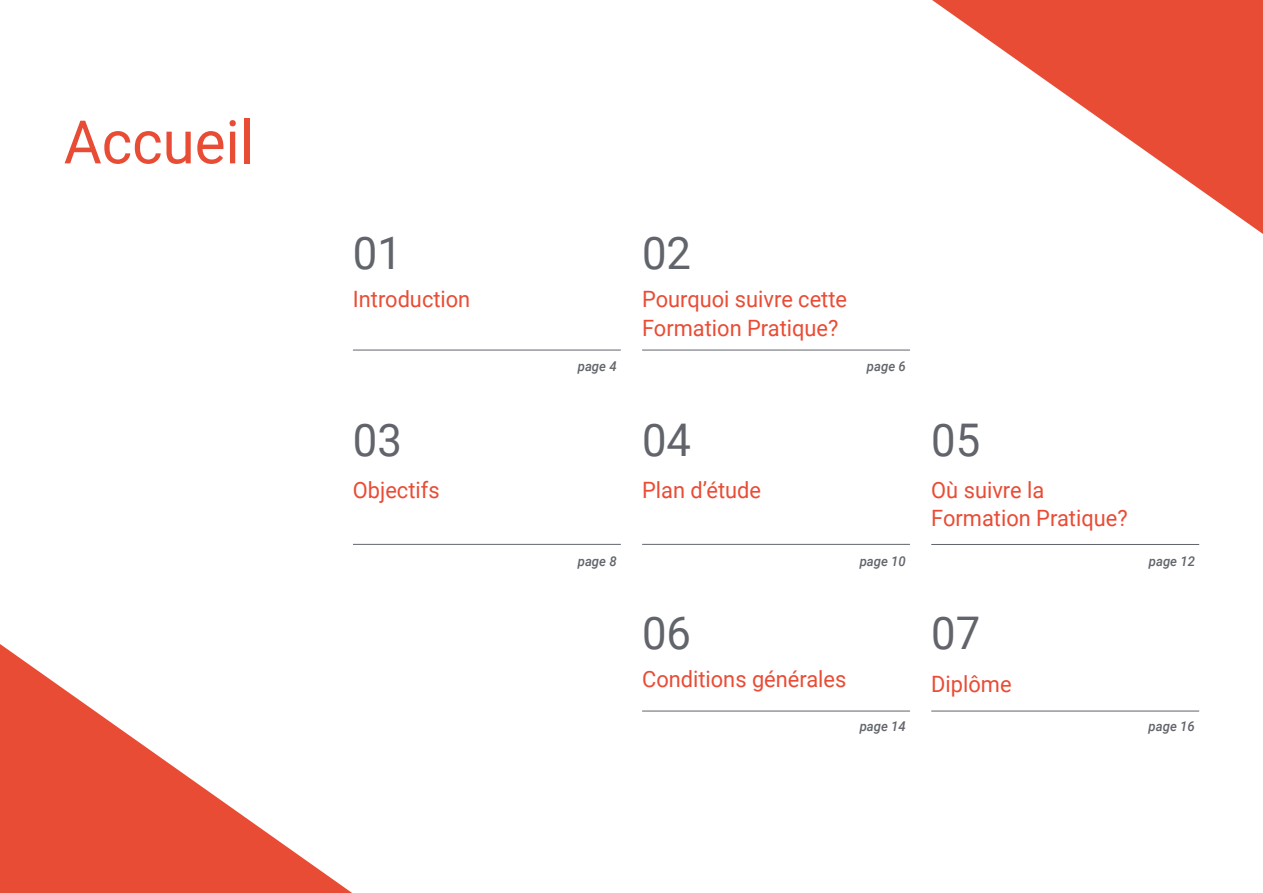
<style>
.page{position:relative;width:1263px;height:893px;background:#fff}
.page>*{position:absolute;margin:0;border:0;box-sizing:border-box;transform-origin:0 0}
.t1{font:60px "Roboto";color:#e94c35}
.t2{font:45px "Roboto";color:#61646a}
.t3{font:22.5px/28.5px "Roboto";color:#e94c35}
.t4{font:italic 500 13.5px "Roboto";color:#61646a}
</style>
<div class="page">
<svg style="left:0;top:644px;width:352px;height:249px"></svg>
<svg style="left:932px;top:0;width:331px;height:234px"></svg>
<hr style="left:353px;top:350px;width:268px;height:1px;background:#61646a">
<hr style="left:642px;top:711px;width:268px;height:1px;background:#61646a">
<hr style="left:353px;top:544px;width:268px;height:1px;background:#61646a">
<hr style="left:931px;top:711px;width:268px;height:1px;background:#61646a">
<hr style="left:642px;top:544px;width:268px;height:1px;background:#61646a">
<hr style="left:931px;top:544px;width:268px;height:1px;background:#61646a">
<hr style="left:642px;top:350px;width:268px;height:1px;background:#61646a">
<h1 class="t1" style="left:64px;top:100px;width:191px">Accueil</h1>
<h2 class="t2" style="left:353px;top:221px;width:51px">01</h2>
<p class="t3" style="left:353px;top:284px;width:119px">Introduction</p>
<h2 class="t2" style="left:353px;top:408px;width:51px">03</h2>
<p class="t3" style="left:353px;top:475px;width:88px">Objectifs</p>
<p class="t4" style="left:578px;top:357px;width:40px">page 4</p>
<p class="t4" style="left:578px;top:551px;width:40px">page 8</p>
<h2 class="t2" style="left:642px;top:221px;width:51px">02</h2>
<p class="t3" style="left:642px;top:284px;width:206px">Pourquoi suivre cette<br>Formation Pratique?</p>
<h2 class="t2" style="left:642px;top:408px;width:51px">04</h2>
<p class="t3" style="left:642px;top:475px;width:121px">Plan d’étude</p>
<p class="t4" style="left:867px;top:357px;width:40px">page 6</p>
<p class="t4" style="left:860px;top:551px;width:48px">page 10</p>
<h2 class="t2" style="left:642px;top:601px;width:51px">06</h2>
<p class="t3" style="left:642px;top:664px;width:206px">Conditions générales</p>
<p class="t4" style="left:860px;top:717px;width:48px">page 14</p>
<h2 class="t2" style="left:931px;top:408px;width:51px">05</h2>
<p class="t3" style="left:931px;top:475px;width:198px">Où suivre la<br>Formation Pratique?</p>
<h2 class="t2" style="left:931px;top:601px;width:51px">07</h2>
<p class="t3" style="left:931px;top:669px;width:82px">Diplôme</p>
<p class="t4" style="left:1149px;top:551px;width:48px">page 12</p>
<p class="t4" style="left:1149px;top:717px;width:48px">page 16</p>
</div>
